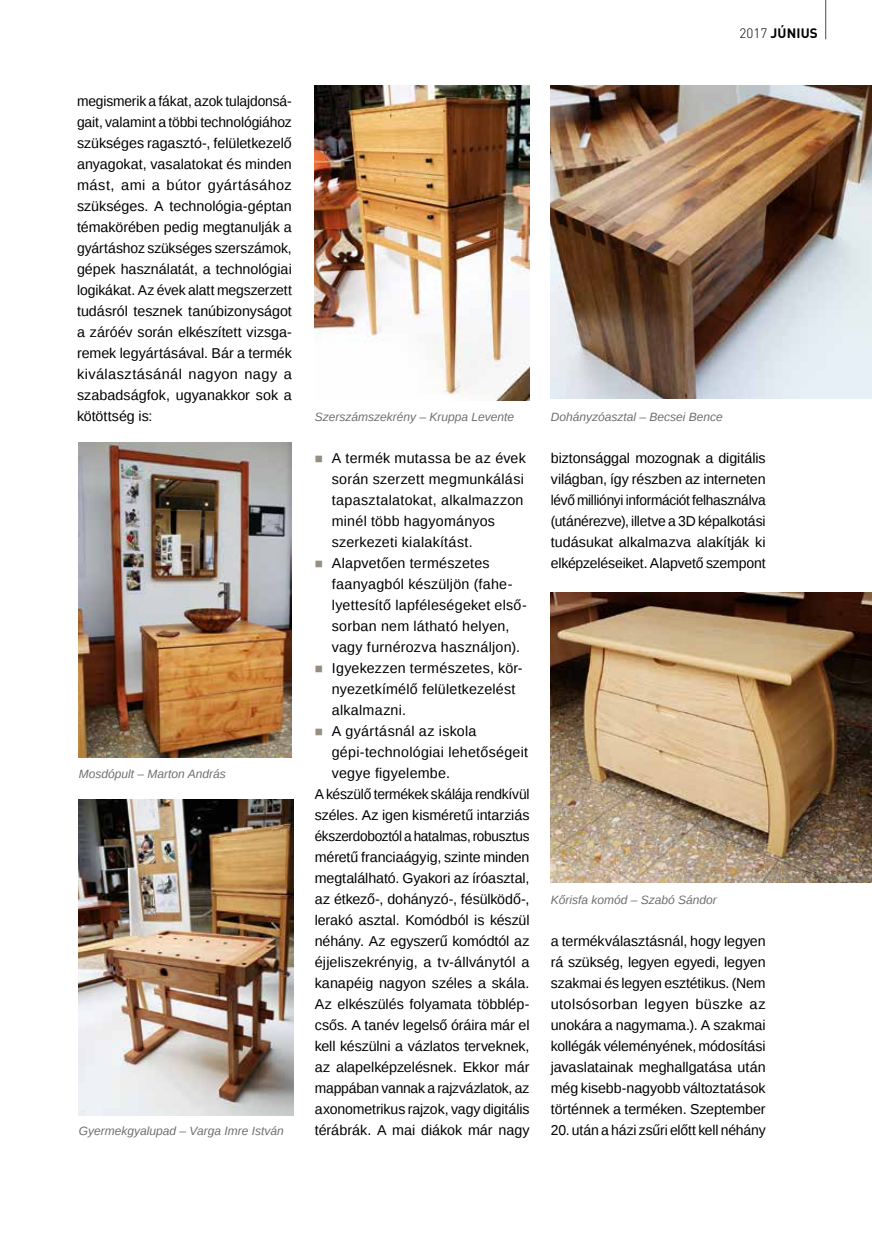
<style>
.page{position:relative;width:872px;height:1242px;background:#fff}
.page>*{position:absolute;margin:0;border:0;box-sizing:border-box;transform-origin:0 0}
.t1{font:14.25px/21px "Liberation Sans";color:#000;text-align:justify}
.t2{font:14.25px/21px "Liberation Sans";letter-spacing:.02em;color:#000}
.t3{font:14.25px "Liberation Sans";letter-spacing:-.02em;color:#000;scale:.95 1}
.t4{font:700 13.5px "DIN Pro";letter-spacing:.01em;color:#000}
.t5{font:italic 12px "Liberation Sans";color:#706f6f}
.s1{font-weight:300}
.s2{font-size:13.5px;color:#968e82}
</style>
<div class="page">
<hr style="left:825px;top:0;width:1px;height:39px;background:#4a4a49">
<img style="left:315px;top:85px;width:214px;height:316px">
<img style="left:79px;top:799px;width:214px;height:316px">
<img style="left:79px;top:442px;width:213px;height:315px">
<img style="left:551px;top:592px;width:321px;height:290px">
<img style="left:551px;top:85px;width:321px;height:314px">
<p class="t1" style="left:77px;top:91px;width:216px">megismerik a fákat, azok tulajdonsá&shy;gait, valamint a többi technológiához szükséges ragasztó-, felületkezelő anyagokat, vasalatokat és minden mást, ami a bútor gyártásához szükséges. A technológia-géptan témakörében pedig megtanulják a gyártáshoz szükséges szerszámok, gépek használatát, a technológiai logikákat. Az évek alatt megszerzett tudásról tesznek tanúbizonyságot a záróév során elkészített vizsga&shy;remek legyártásával. Bár a termék kiválasztásánál nagyon nagy a szabadságfok, ugyanakkor sok a kötöttség is:</p>
<p class="t5" style="left:79px;top:766px;width:148px">Mosdópult – Marton András</p>
<p class="t5" style="left:79px;top:1123px;width:206px">Gyermekgyalupad – Varga Imre István</p>
<p class="t4" style="left:739px;top:24px;width:80px"><span class="s1">2017</span> JÚNIUS</p>
<p class="t5" style="left:315px;top:409px;width:201px">Szerszámszekrény – Kruppa Levente</p>
<p class="t2" style="left:332px;top:448px;width:196px;text-indent:-17px"><span class="s2">■</span> A termék mutassa be az évek során szerzett megmunkálási tapasztalatokat, alkalmazzon minél több hagyományos szerkezeti kialakítást.</p>
<p class="t2" style="left:332px;top:553px;width:197px;text-indent:-17px"><span class="s2">■</span> Alapvetően természetes faanyagból készüljön (fahe&shy;lyettesítő lapféleségeket első&shy;sorban nem látható helyen, vagy furnérozva használjon).</p>
<p class="t1" style="left:332px;top:658px;width:192px;text-align:left;text-indent:-17px"><span class="s2">■</span> Igyekezzen természetes, kör&shy;nyezetkímélő felületkezelést alkalmazni.</p>
<p class="t2" style="left:315px;top:721px;width:163px"><span class="s2">■</span> A gyártásnál az iskola</p>
<p class="t2" style="left:332px;top:742px;width:198px">gépi-technológiai lehetőségeit</p>
<p class="t1" style="left:332px;top:763px;width:120px">vegye figyelembe.</p>
<p class="t1" style="left:315px;top:784px;width:216px">A készülő termékek skálája rendkívül</p>
<p class="t1" style="left:315px;top:805px;width:216px">széles. Az igen kisméretű intarziás</p>
<p class="t3" style="left:315px;top:828px;width:228px">ékszerdoboztól a hatalmas, robusztus</p>
<p class="t1" style="left:315px;top:847px;width:216px">méretű franciaágyig, szinte minden</p>
<p class="t1" style="left:315px;top:868px;width:216px">megtalálható. Gyakori az íróasztal,</p>
<p class="t1" style="left:315px;top:889px;width:216px">az étkező-, dohányzó-, fésülködő-,</p>
<p class="t1" style="left:315px;top:910px;width:216px">lerakó asztal. Komódból is készül</p>
<p class="t1" style="left:315px;top:931px;width:216px">néhány. Az egyszerű komódtól az</p>
<p class="t1" style="left:315px;top:952px;width:216px">éjjeliszekrényig, a tv-állványtól a</p>
<p class="t1" style="left:315px;top:973px;width:216px">kanapéig nagyon széles a skála.</p>
<p class="t1" style="left:315px;top:994px;width:216px">Az elkészülés folyamata többlép-</p>
<p class="t1" style="left:315px;top:1015px;width:216px">csős. A tanév legelső óráira már el</p>
<p class="t1" style="left:315px;top:1036px;width:216px">kell készülni a vázlatos terveknek,</p>
<p class="t1" style="left:315px;top:1057px;width:216px">az alapelképzelésnek. Ekkor már</p>
<p class="t1" style="left:315px;top:1078px;width:216px">mappában vannak a rajzvázlatok, az</p>
<p class="t1" style="left:315px;top:1099px;width:216px">axonometrikus rajzok, vagy digitális</p>
<p class="t1" style="left:315px;top:1120px;width:216px">térábrák. A mai diákok már nagy</p>
<p class="t5" style="left:551px;top:409px;width:174px">Dohányzóasztal – Becsei Bence</p>
<p class="t1" style="left:551px;top:448px;width:216px">biztonsággal mozognak a digitális világban, így részben az interneten lévő milliónyi információt felhasználva (utánérezve), illetve a 3D képalkotási tudásukat alkalmazva alakítják ki elképzeléseiket. Alapvető szempont</p>
<p class="t5" style="left:551px;top:892px;width:168px">Kőrisfa komód – Szabó Sándor</p>
<p class="t1" style="left:551px;top:931px;width:216px">a termékválasztásnál, hogy legyen rá szükség, legyen egyedi, legyen szakmai és legyen esztétikus. (Nem utolsósorban legyen büszke az unokára a nagymama.). A szakmai kollégák véleményének, módosítási javaslatainak meghallgatása után még kisebb-nagyobb változtatások történnek a terméken. Szeptember</p>
<p class="t1" style="left:551px;top:1120px;width:216px">20. után a házi zsűri előtt kell néhány</p>
</div>
